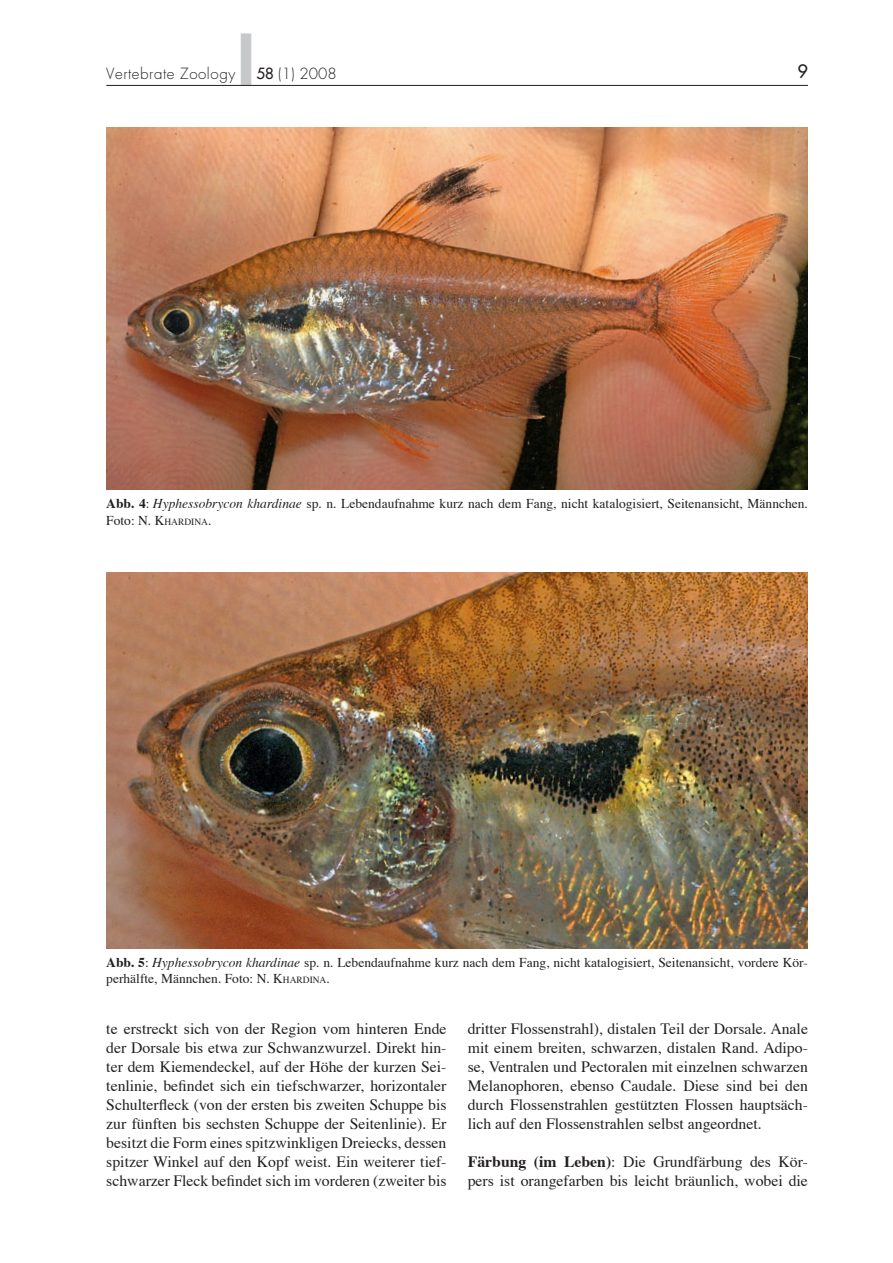
<style>
.page{position:relative;width:893px;height:1263px;background:#fff}
.page>*{position:absolute;margin:0;border:0;box-sizing:border-box;transform-origin:0 0}
.t1{font:18px "Futura";color:#231f20}
.t2{font:15.75px/18.9px "Times";color:#231f20;text-align:justify}
.t3{font:300 15px "Futura";letter-spacing:.04em;color:#231f20}
.t4{font:13.5px/16.2px "Times";color:#231f20}
.s1{color:#c7c8ca}
.s2{font-weight:400}
.s3{font-weight:700}
.s4{font-style:italic}
.s5{font-size:9.45px}
</style>
<div class="page">
<hr style="left:106px;top:85px;width:702px;height:1px;background:#231f20">
<img style="left:106px;top:128px;width:702px;height:362px">
<img style="left:106px;top:573px;width:702px;height:375px">
<p class="t3" style="left:106px;top:66px;width:232px">Vertebrate Zoology <span class="s1">■</span> <span class="s2">58</span> (1) 2008</p>
<p class="t1" style="left:797px;top:62px;width:12px">9</p>
<p class="t4" style="left:106px;top:497px;width:703px"><span class="s3">Abb. 4</span>: <span class="s4">Hyphessobrycon khardinae</span> sp. n. Lebendaufnahme kurz nach dem Fang, nicht katalogisiert, Seitenansicht, Männchen.<br>Foto: N. K<span class="s5">HARDINA</span>.</p>
<p class="t4" style="left:106px;top:955px;width:703px"><span class="s3">Abb. 5</span>: <span class="s4">Hyphessobrycon khardinae</span> sp. n. Lebendaufnahme kurz nach dem Fang, nicht katalogisiert, Seitenansicht, vordere Kör&shy;perhälfte, Männchen. Foto: N. K<span class="s5">HARDINA</span>.</p>
<p class="t2" style="left:106px;top:1021px;width:342px">te erstreckt sich von der Region vom hinteren Ende der Dorsale bis etwa zur Schwanzwurzel. Direkt hin&shy;ter dem Kiemendeckel, auf der Höhe der kurzen Sei&shy;tenlinie, befindet sich ein tiefschwarzer, horizontaler Schulterfleck (von der ersten bis zweiten Schuppe bis zur fünften bis sechsten Schuppe der Seitenlinie). Er besitzt die Form eines spitzwinkligen Dreiecks, dessen spitzer Winkel auf den Kopf weist. Ein weiterer tief&shy;schwarzer Fleck befindet sich im vorderen (zweiter bis</p>
<p class="t2" style="left:468px;top:1021px;width:342px">dritter Flossenstrahl), distalen Teil der Dorsale. Anale mit einem breiten, schwarzen, distalen Rand. Adipo&shy;se, Ventralen und Pectoralen mit einzelnen schwarzen Melanophoren, ebenso Caudale. Diese sind bei den durch Flossenstrahlen gestützten Flossen hauptsäch&shy;lich auf den Flossenstrahlen selbst angeordnet.</p>
<p class="t2" style="left:468px;top:1153px;width:342px"><span class="s3">Färbung (im Leben)</span>: Die Grundfärbung des Kör&shy;pers ist orangefarben bis leicht bräunlich, wobei die</p>
</div>
